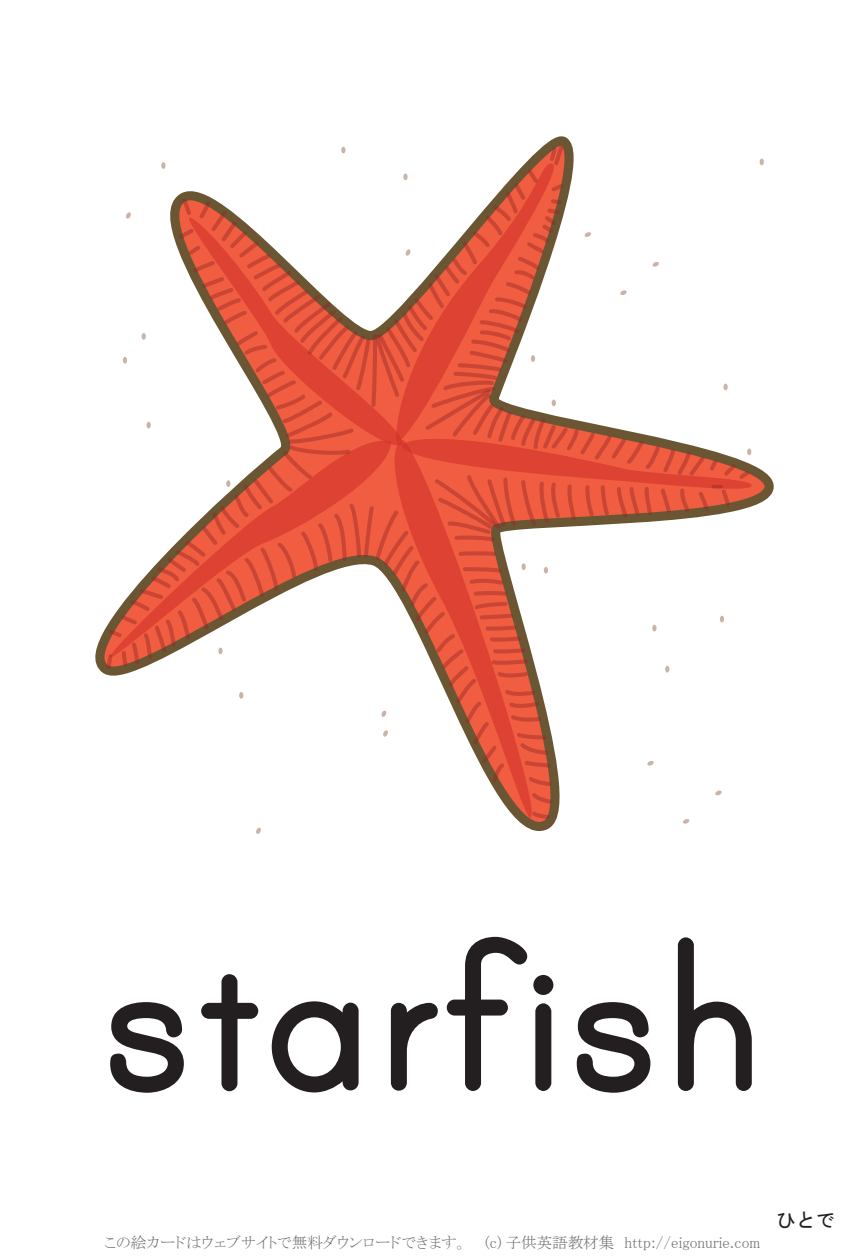
<style>
.page{position:relative;width:851px;height:1259px;background:#fff}
.page>*{position:absolute;margin:0;border:0;box-sizing:border-box;transform-origin:0 0}
.t1{font:253.8px "Print Bold OT";color:#231f20}
.t2{font:19.8px "MS Gothic";color:#231f20}
.t3{font:15.6px "MS P Mincho";color:#6c6d70}
</style>
<div class="page">
<svg style="left:504px;top:804px;width:27px;height:13px"></svg>
<svg style="left:532px;top:811px;width:17px;height:8px"></svg>
<svg style="left:106px;top:145px;width:645px;height:659px"></svg>
<h1 class="t1" style="left:96px;top:899px;width:670px">starfish</h1>
<p class="t3" style="left:104px;top:1234px;width:657px">この絵カードはウェブサイトで無料ダウンロードできます。　(c) 子供英語教材集　http://eigonurie.com</p>
<p class="t2" style="left:776px;top:1210px;width:61px">ひとで</p>
</div>
